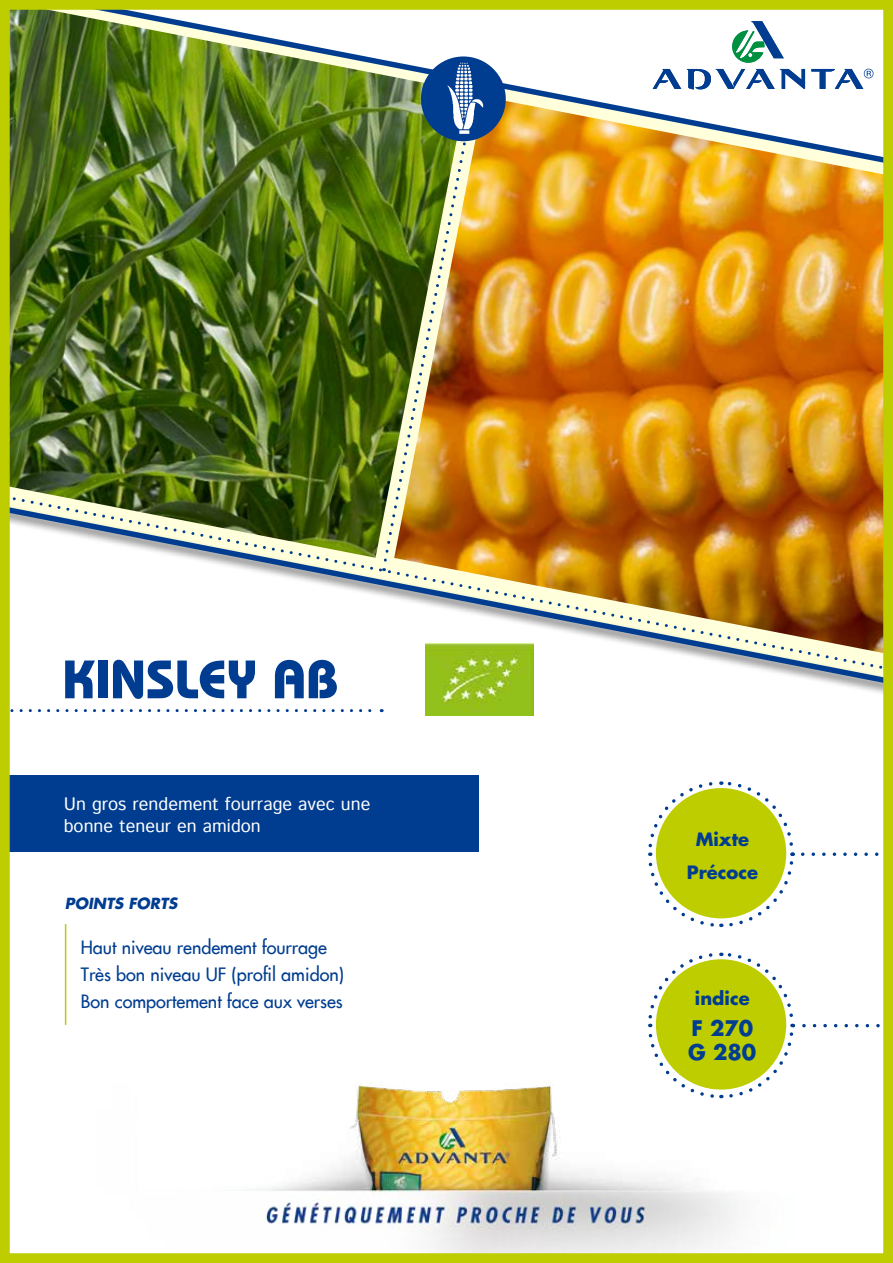
<style>
.page{position:relative;width:893px;height:1263px;background:#fff}
.page>*{position:absolute;margin:0;border:0;box-sizing:border-box;transform-origin:0 0}
.t1{font:700 54px "Bauhaus IT Cby BT";color:#003d90}
.t2{font:700 21px/24px "Futura";color:#003d90}
.t3{font:18px/27px "Futura";color:#003d90}
.t4{font:18px/21.6px "Istok Web";color:#fff}
.t5{font:700 18px/33px "Futura";color:#003d90;text-align:center}
.t6{font:italic 700 15px "Futura";color:#003d90}
</style>
<div class="page">
<img style="left:0;top:0;width:893px;height:1263px">
<h1 class="t1" style="left:62px;top:646px;width:277px">KINSLEY AB</h1>
<p class="t4" style="left:64px;top:793px;width:308px">Un gros rendement fourrage avec une bonne teneur en amidon</p>
<p class="t6" style="left:65px;top:893px;width:114px">POINTS FORTS</p>
<p class="t3" style="left:81px;top:934px;width:265px">Haut niveau rendement fourrage<br>Très bon niveau UF (profil amidon)<br>Bon comportement face aux verses</p>
<p class="t5" style="left:687px;top:823px;width:73px">Mixte<br>Précoce</p>
<p class="t5" style="left:695px;top:981px;width:56px">indice</p>
<p class="t2" style="left:688px;top:1016px;width:70px">F 270<br>G 280</p>
</div>
